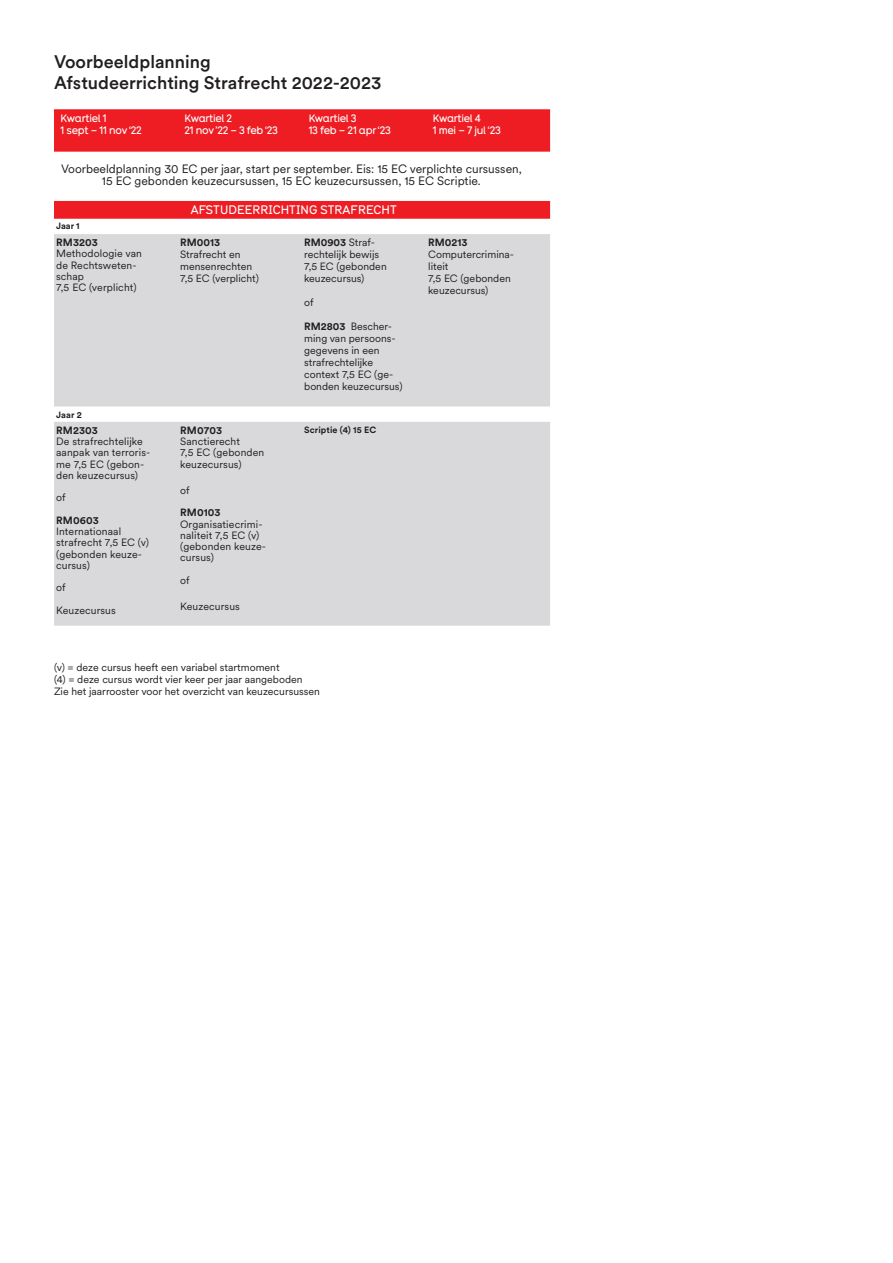
<style>
.page{position:relative;width:893px;height:1263px;background:#fff}
.page>*{position:absolute;margin:0;border:0;box-sizing:border-box;transform-origin:0 0}
.t1{font:500 18px/21px "Circular XX";color:#231f20}
.t2{font:12px/12px "Circular XX";color:#231f20;text-align:center}
.t3{font:500 12px "Typ 1451 LL";letter-spacing:.01em;color:#fff}
.t4{font:10.5px/12px "Circular XX";color:#231f20}
.t5{font:500 10.5px/12.5px "Typ 1451 LL";letter-spacing:-.025em;color:#fff}
.t6{font:700 10.5px "Circular XX";letter-spacing:.01em;color:#231f20}
.t7{font:700 9px "Circular XX";letter-spacing:.01em;color:#231f20}
.s1{font-weight:700}
</style>
<div class="page">
<div style="left:54px;top:109px;width:496px;height:110px;background:#ee1d23"></div>
<svg style="left:54px;top:152px;width:496px;height:49px"></svg>
<div style="left:54px;top:234px;width:496px;height:392px;background:#d9d9db"></div>
<h1 class="t1" style="left:54px;top:50px;width:329px">Voorbeeldplanning<br>Afstudeerrichting Strafrecht 2022-2023</h1>
<p class="t5" style="left:61px;top:111px;width:83px">Kwartiel 1<br>1 sept – 11 nov ‘22</p>
<p class="t5" style="left:185px;top:111px;width:95px">Kwartiel 2<br>21 nov ’22 – 3 feb ‘23</p>
<p class="t5" style="left:309px;top:111px;width:84px">Kwartiel 3<br>13 feb – 21 apr ‘23</p>
<p class="t5" style="left:433px;top:111px;width:70px">Kwartiel 4<br>1 mei – 7 jul ‘23</p>
<p class="t2" style="left:61px;top:162px;width:462px">Voorbeeldplanning 30 EC per jaar, start per september. Eis: 15 EC verplichte cursussen,<br>15 EC gebonden keuzecursussen, 15 EC keuzecursussen, 15 EC Scriptie.</p>
<p class="t3" style="left:191px;top:201px;width:208px">AFSTUDEERRICHTING STRAFRECHT</p>
<p class="t7" style="left:56px;top:219px;width:25px">Jaar 1</p>
<p class="t6" style="left:56px;top:235px;width:43px">RM3203</p>
<p class="t4" style="left:56px;top:248px;width:87px;line-height:11.2px">Methodologie van de Rechtsweten&shy;schap<br>7,5 EC (verplicht)</p>
<p class="t4" style="left:304px;top:236px;width:84px"><span class="s1">RM0903</span> Straf&shy;rechtelijk bewijs<br>7,5 EC (gebonden keuzecursus)</p>
<p class="t4" style="left:304px;top:296px;width:11px">of</p>
<p class="t4" style="left:304px;top:320px;width:100px"><span class="s1">RM2803</span> Bescher&shy;ming van persoons&shy;gegevens in een strafrechtelijke context 7,5 EC (ge&shy;bonden keuzecursus)</p>
<p class="t6" style="left:180px;top:235px;width:41px">RM0013</p>
<p class="t4" style="left:180px;top:248px;width:80px">Strafrecht en mensenrechten<br>7,5 EC (verplicht)</p>
<p class="t6" style="left:428px;top:235px;width:41px">RM0213</p>
<p class="t4" style="left:428px;top:248px;width:88px">Computercrimina&shy;liteit<br>7,5 EC (gebonden keuzecursus)</p>
<p class="t7" style="left:56px;top:408px;width:27px">Jaar 2</p>
<p class="t6" style="left:56px;top:423px;width:43px">RM2303</p>
<p class="t4" style="left:56px;top:435px;width:96px;line-height:11.2px">De strafrechtelijke aanpak van terroris&shy;me 7,5 EC (gebon&shy;den keuzecursus)</p>
<p class="t4" style="left:56px;top:491px;width:11px">of</p>
<p class="t6" style="left:56px;top:513px;width:44px">RM0603</p>
<p class="t4" style="left:56px;top:525px;width:94px;line-height:11.2px">Internationaal strafrecht 7,5 EC (v) (gebonden keuze&shy;cursus)</p>
<p class="t4" style="left:56px;top:576px;width:61px;line-height:22.5px">of<br>Keuzecursus</p>
<p class="t6" style="left:180px;top:423px;width:44px">RM0703</p>
<p class="t4" style="left:180px;top:435px;width:86px;line-height:11.2px">Sanctierecht<br>7,5 EC (gebonden keuzecursus)</p>
<p class="t4" style="left:180px;top:484px;width:11px">of</p>
<p class="t6" style="left:180px;top:505px;width:42px">RM0103</p>
<p class="t4" style="left:180px;top:518px;width:87px;line-height:11.2px">Organisatiecrimi&shy;naliteit 7,5 EC (v) (gebonden keuze&shy;cursus)</p>
<p class="t4" style="left:180px;top:574px;width:11px">of</p>
<p class="t4" style="left:180px;top:600px;width:61px">Keuzecursus</p>
<p class="t7" style="left:304px;top:423px;width:73px">Scriptie (4) 15 EC</p>
<p class="t4" style="left:54px;top:661px;width:268px">(v) = deze cursus heeft een variabel startmoment<br>(4) = deze cursus wordt vier keer per jaar aangeboden<br>Zie het jaarrooster voor het overzicht van keuzecursussen</p>
</div>
